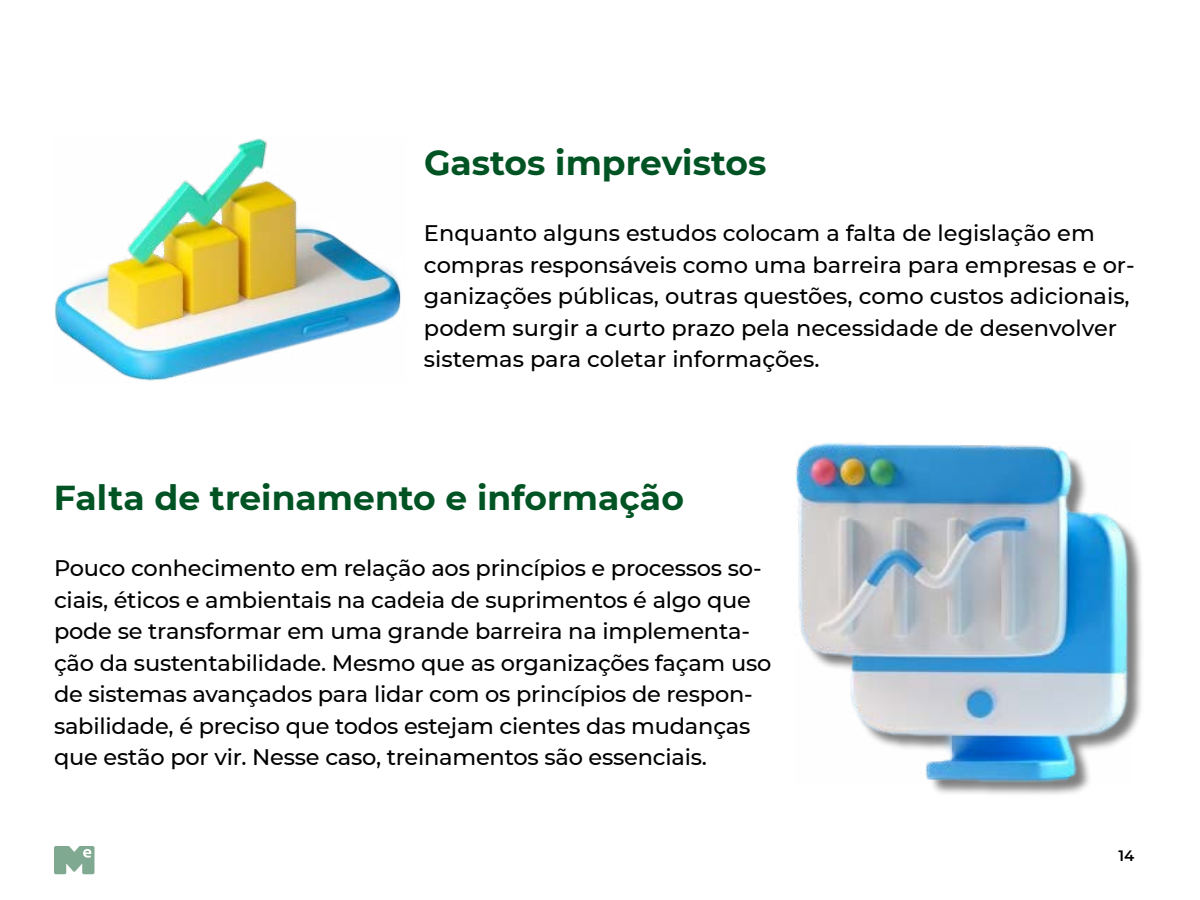
<style>
.page{position:relative;width:1200px;height:900px;background:#fff}
.page>*{position:absolute;margin:0;border:0;box-sizing:border-box;transform-origin:0 0}
.t1{font:700 34.5px "Montserrat";color:#005323}
.t2{font:500 22.5px/31.5px "Montserrat";letter-spacing:-.01em;color:#000}
.t3{font:600 15px "Montserrat";color:#000}
</style>
<div class="page">
<svg style="left:54px;top:846px;width:41px;height:28px"></svg>
<div style="left:798px;top:446px;width:347px;height:352px;background:#000;opacity:.5"></div>
<img style="left:795px;top:442px;width:336px;height:341px">
<img style="left:54px;top:138px;width:347px;height:243px">
<h1 class="t1" style="left:424px;top:138px;width:344px">Gastos imprevistos</h1>
<p class="t2" style="left:424px;top:217px;width:712px">Enquanto alguns estudos colocam a falta de legislação em compras responsáveis como uma barreira para empresas e or&shy;ganizações públicas, outras questões, como custos adicionais, podem surgir a curto prazo pela necessidade de desenvolver sistemas para coletar informações.</p>
<h1 class="t1" style="left:54px;top:473px;width:632px">Falta de treinamento e informação</h1>
<p class="t2" style="left:54px;top:552px;width:719px">Pouco conhecimento em relação aos princípios e processos so&shy;ciais, éticos e ambientais na cadeia de suprimentos é algo que pode se transformar em uma grande barreira na implementa&shy;ção da sustentabilidade. Mesmo que as organizações façam uso de sistemas avançados para lidar com os princípios de respon&shy;sabilidade, é preciso que todos estejam cientes das mudanças que estão por vir. Nesse caso, treinamentos são essenciais.</p>
<p class="t3" style="left:1119px;top:845px;width:17px">14</p>
</div>
